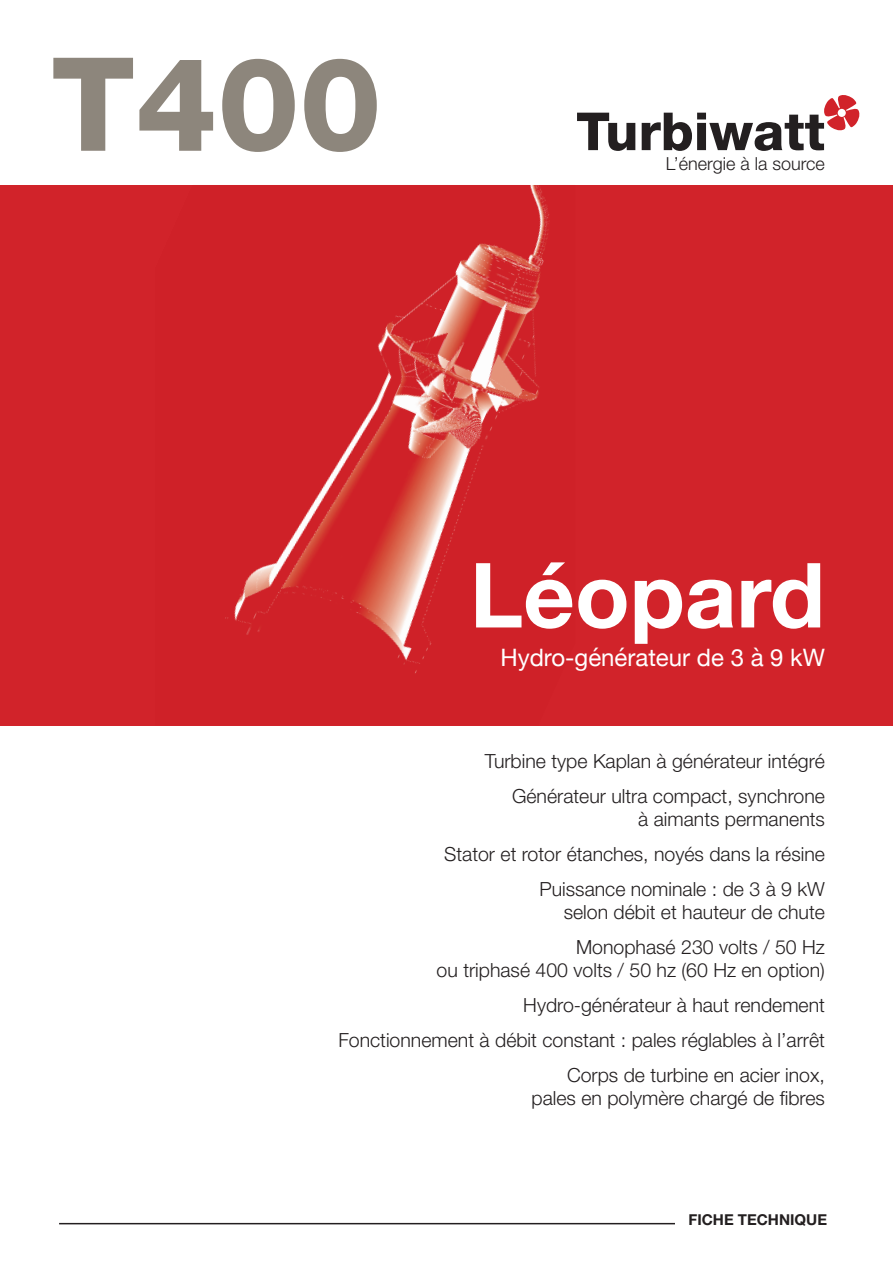
<style>
.page{position:relative;width:893px;height:1263px;background:#fff}
.page>*{position:absolute;margin:0;border:0;box-sizing:border-box;transform-origin:0 0}
.t1{font:800 130.2px "Helvetica Neue";color:#8d867c}
.t2{font:700 90px "Helvetica Neue";color:#fff}
.t3{font:24px "Helvetica Neue";color:#fff}
.t4{font:300 19.5px/22.5px "Helvetica Neue";color:#231f20;text-align:right}
.t5{font:300 18px "Helvetica Neue";color:#231f20}
.t6{font:700 15px "Helvetica Neue";color:#231f20}
</style>
<div class="page">
<div style="left:0;top:185px;width:893px;height:540px;background:#d1232a"></div>
<img style="left:225px;top:185px;width:324px;height:488px">
<hr style="left:59px;top:1223px;width:766px;height:1px;background:#231f20">
<div style="left:675px;top:1213px;width:152px;height:30px;background:#fff"></div>
<svg style="left:577px;top:113px;width:58px;height:38px"></svg>
<svg style="left:642px;top:95px;width:218px;height:56px"></svg>
<div style="left:838px;top:109px;width:8px;height:8px;background:#fff;border-radius:50%"></div>
<p class="t1" style="left:51px;top:27px;width:332px">T400</p>
<p class="t5" style="left:666px;top:153px;width:160px">L’énergie à la source</p>
<p class="t2" style="left:470px;top:540px;width:357px">Léopard</p>
<p class="t3" style="left:500px;top:641px;width:326px">Hydro-générateur de 3 à 9 kW</p>
<p class="t4" style="left:485px;top:749px;width:341px">Turbine type Kaplan à générateur intégré</p>
<p class="t4" style="left:512px;top:785px;width:314px">Générateur ultra compact, synchrone à aimants permanents</p>
<p class="t4" style="left:444px;top:842px;width:382px">Stator et rotor étanches, noyés dans la résine</p>
<p class="t4" style="left:540px;top:878px;width:287px">Puissance nominale : de 3 à 9 kW selon débit et hauteur de chute</p>
<p class="t4" style="left:437px;top:935px;width:390px">Monophasé 230 volts / 50 Hz<br>ou triphasé 400 volts / 50 hz (60 Hz en option)</p>
<p class="t4" style="left:523px;top:993px;width:303px">Hydro-générateur à haut rendement</p>
<p class="t4" style="left:338px;top:1028px;width:488px">Fonctionnement à débit constant : pales réglables à l’arrêt</p>
<p class="t4" style="left:532px;top:1064px;width:295px">Corps de turbine en acier inox, pales en polymère chargé de fibres</p>
<p class="t6" style="left:688px;top:1210px;width:140px">FICHE TECHNIQUE</p>
</div>
